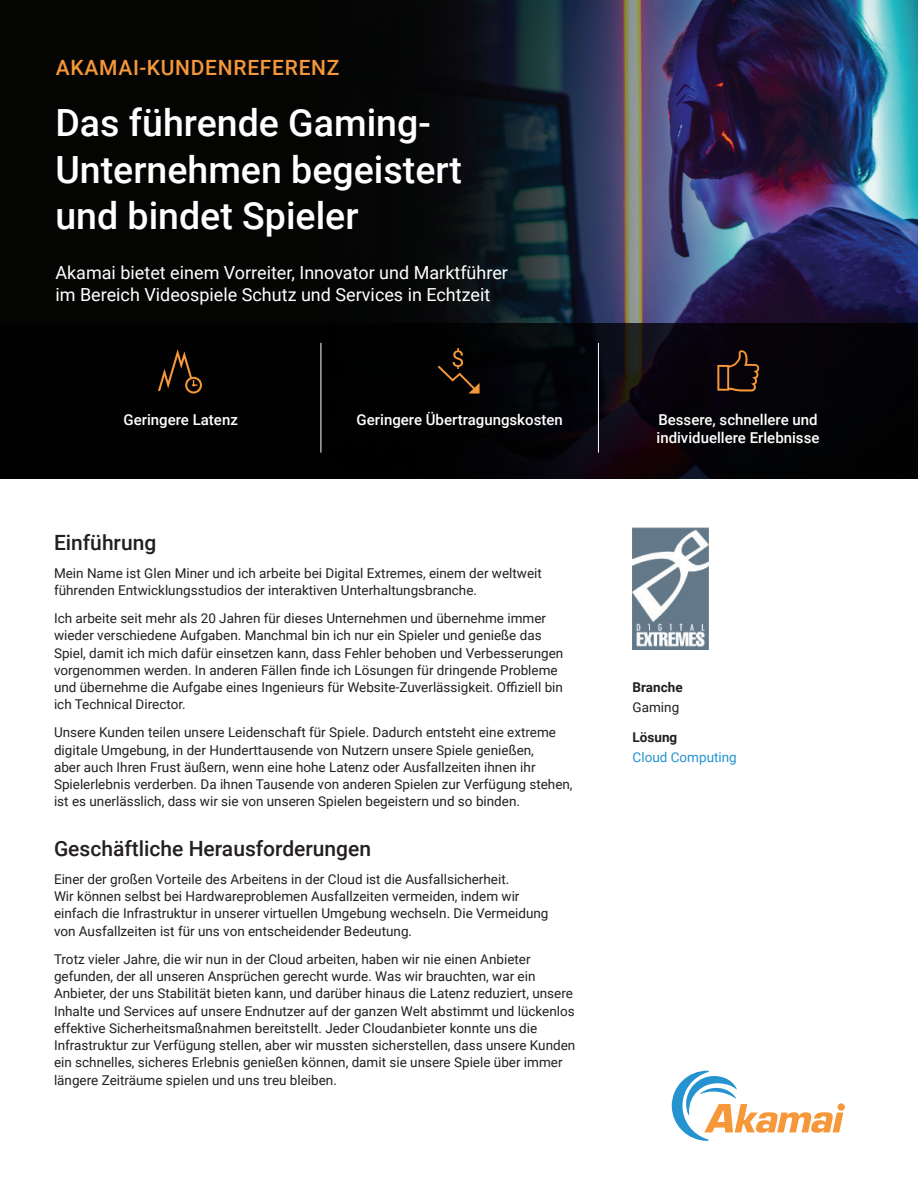
<style>
.page{position:relative;width:918px;height:1188px;background:#fff}
.page>*{position:absolute;margin:0;border:0;box-sizing:border-box;transform-origin:0 0}
.t1{font:500 37.5px/46.5px "Roboto";color:#fff}
.t2{font:500 21px "Roboto";color:#231f20}
.t3{font:500 21px "Roboto";letter-spacing:.035em;color:#f69739}
.t4{font:18px/22.5px "Roboto";color:#fff}
.t5{font:500 15px/18px "Roboto";color:#fff}
.t6{font:13.5px/17.2px "Roboto";color:#231f20}
.t7{font:13.5px "Roboto";color:#2493cf}
.t8{font:700 13.5px "Roboto";color:#231f20}
</style>
<div class="page">
<svg style="left:672px;top:1071px;width:171px;height:70px"></svg>
<img style="left:0;top:0;width:918px;height:323px">
<svg style="left:0;top:323px;width:918px;height:156px;background:#030304"></svg>
<hr style="left:321px;top:343px;width:1px;height:110px;background:#fff">
<hr style="left:598px;top:343px;width:1px;height:110px;background:#fff">
<svg style="left:717px;top:350px;width:42px;height:42px;background:#341f12"></svg>
<img style="left:633px;top:528px;width:75px;height:122px">
<svg style="left:158px;top:349px;width:44px;height:45px;background:#2a1a09"></svg>
<svg style="left:438px;top:348px;width:42px;height:46px;background:#1f1309"></svg>
<h2 class="t3" style="left:56px;top:53px;width:285px">AKAMAI-KUNDENREFERENZ</h2>
<h1 class="t1" style="left:55px;top:98px;width:408px">Das führende Gaming-<br>Unternehmen begeistert und bindet Spieler</h1>
<h3 class="t4" style="left:55px;top:260px;width:454px">Akamai bietet einem Vorreiter, Innovator und Marktführer im Bereich Videospiele Schutz und Services in Echtzeit</h3>
<p class="t5" style="left:124px;top:410px;width:116px">Geringere Latenz</p>
<p class="t5" style="left:357px;top:410px;width:208px">Geringere Übertragungskosten</p>
<p class="t5" style="left:657px;top:410px;width:164px">Bessere, schnellere und individuellere Erlebnisse</p>
<h2 class="t2" style="left:54px;top:528px;width:104px">Einführung</h2>
<p class="t6" style="left:54px;top:564px;width:489px">Mein Name ist Glen Miner und ich arbeite bei Digital Extremes, einem der weltweit führenden Entwicklungsstudios der interaktiven Unterhaltungsbranche.</p>
<p class="t6" style="left:54px;top:609px;width:511px">Ich arbeite seit mehr als 20 Jahren für dieses Unternehmen und übernehme immer wieder verschiedene Aufgaben. Manchmal bin ich nur ein Spieler und genieße das Spiel, damit ich mich dafür einsetzen kann, dass Fehler behoben und Verbesserungen vorgenommen werden. In anderen Fällen finde ich Lösungen für dringende Probleme und übernehme die Aufgabe eines Ingenieurs für Website-Zuverlässigkeit. Offiziell bin ich Technical Director.</p>
<p class="t6" style="left:54px;top:724px;width:520px">Unsere Kunden teilen unsere Leidenschaft für Spiele. Dadurch entsteht eine extreme digitale Umgebung, in der Hunderttausende von Nutzern unsere Spiele genießen,<br>aber auch Ihren Frust äußern, wenn eine hohe Latenz oder Ausfallzeiten ihnen ihr Spielerlebnis verderben. Da ihnen Tausende von anderen Spielen zur Verfügung stehen, ist es unerlässlich, dass wir sie von unseren Spielen begeistern und so binden.</p>
<h2 class="t2" style="left:54px;top:834px;width:319px">Geschäftliche Herausforderungen</h2>
<p class="t6" style="left:54px;top:870px;width:496px">Einer der großen Vorteile des Arbeitens in der Cloud ist die Ausfallsicherheit.<br>Wir können selbst bei Hardwareproblemen Ausfallzeiten vermeiden, indem wir einfach die Infrastruktur in unserer virtuellen Umgebung wechseln. Die Vermeidung von Ausfallzeiten ist für uns von entscheidender Bedeutung.</p>
<p class="t6" style="left:54px;top:950px;width:523px">Trotz vieler Jahre, die wir nun in der Cloud arbeiten, haben wir nie einen Anbieter gefunden, der all unseren Ansprüchen gerecht wurde. Was wir brauchten, war ein Anbieter, der uns Stabilität bieten kann, und darüber hinaus die Latenz reduziert, unsere Inhalte und Services auf unsere Endnutzer auf der ganzen Welt abstimmt und lückenlos effektive Sicherheitsmaßnahmen bereitstellt. Jeder Cloudanbieter konnte uns die Infrastruktur zur Verfügung stellen, aber wir mussten sicherstellen, dass unsere Kunden ein schnelles, sicheres Erlebnis genießen können, damit sie unsere Spiele über immer längere Zeiträume spielen und uns treu bleiben.</p>
<p class="t8" style="left:633px;top:678px;width:52px">Branche</p>
<p class="t6" style="left:633px;top:698px;width:48px">Gaming</p>
<p class="t8" style="left:633px;top:728px;width:46px">Lösung</p>
<p class="t7" style="left:633px;top:747px;width:106px">Cloud Computing</p>
</div>
